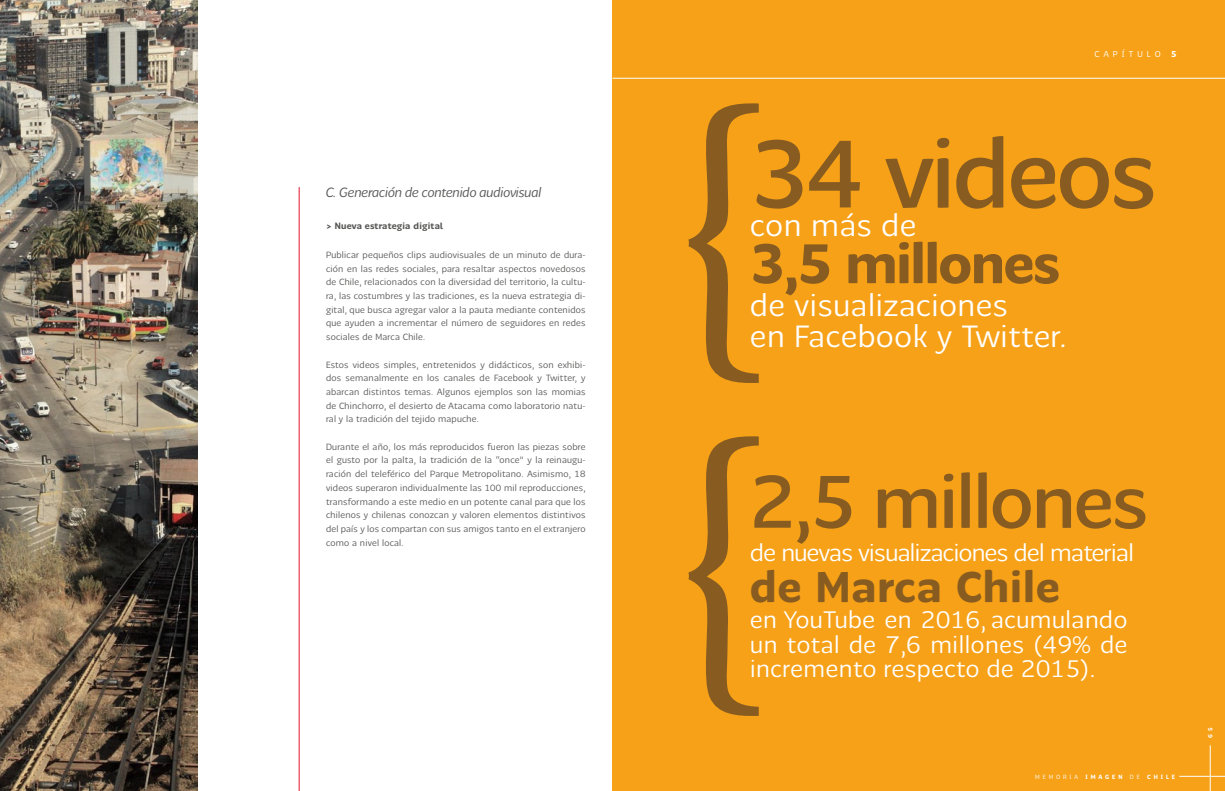
<style>
.page{position:relative;width:1225px;height:791px;background:#fff}
.page>*{position:absolute;margin:0;border:0;box-sizing:border-box;transform-origin:0 0}
.t1{font:95.1px "Chilena";letter-spacing:-.02em;color:#885c20}
.t2{font:73.9px "Chilena";letter-spacing:-.02em;color:#885c20}
.t3{font:55.2px "Chilena Gruesa";letter-spacing:-.02em;color:#885c20}
.t4{font:42.9px "Chilena Gruesa";letter-spacing:.025em;color:#885c20}
.t5{font:30.7px/31.2px "Chilena Fina";letter-spacing:.025em;color:#fff}
.t6{font:23.8px/24.3px "Chilena Fina";letter-spacing:.01em;color:#fff;text-align:justify}
.t7{font:23.8px "Chilena Fina";letter-spacing:-.02em;color:#fff}
.t8{font:13.4px "Chilena Italic Fina";letter-spacing:.005em;color:#575756}
.t9{font:9px/13.7px "Chilena Fina";letter-spacing:.025em;color:#575756;text-align:justify}
.t10{font:700 9px "Chilena";letter-spacing:.025em;color:#575756}
.t11{font:8.6px "Chilena Fina";letter-spacing:.48em;color:#fff}
.t12{font:700 6px "Chilena";letter-spacing:.48em;color:#fff}
.s1{font-family:"Chilena Gruesa"}
.s2{font-family:"Chilena Fina";font-weight:400}
</style>
<div class="page">
<img style="left:0;top:0;width:197px;height:791px">
<hr style="left:299px;top:187px;width:1px;height:604px;background:#e5142c">
<div style="left:612px;top:0;width:613px;height:791px;background:#f6a118"></div>
<hr style="left:612px;top:78px;width:613px;height:1px;background:#fff">
<hr style="left:1179px;top:776px;width:46px;height:1px;background:#fff">
<hr style="left:1210px;top:745px;width:1px;height:46px;background:#fff">
<svg style="left:688px;top:103px;width:71px;height:280px"></svg>
<svg style="left:688px;top:436px;width:71px;height:280px"></svg>
<h3 class="t8" style="left:326px;top:184px;width:216px">C. Generación de contenido audiovisual</h3>
<p class="t10" style="left:326px;top:219px;width:118px">&gt; Nueva estrategia digital</p>
<p class="t9" style="left:326px;top:248px;width:261px">Publicar pequeños clips audiovisuales de un minuto de dura&shy;ción en las redes sociales, para resaltar aspectos novedosos de Chile, relacionados con la diversidad del territorio, la cultu&shy;ra, las costumbres y las tradiciones, es la nueva estrategia di&shy;gital, que busca agregar valor a la pauta mediante contenidos que ayuden a incrementar el número de seguidores en redes sociales de Marca Chile.</p>
<p class="t9" style="left:326px;top:357px;width:261px">Estos videos simples, entretenidos y didácticos, son exhibi&shy;dos semanalmente en los canales de Facebook y Twitter, y abarcan distintos temas. Algunos ejemplos son las momias de Chinchorro, el desierto de Atacama como laboratorio natu&shy;ral y la tradición del tejido mapuche.</p>
<p class="t9" style="left:326px;top:440px;width:261px">Durante el año, los más reproducidos fueron las piezas sobre el gusto por la palta, la tradición de la “once” y la reinaugu&shy;ración del teleférico del Parque Metropolitano. Asimismo, 18 videos superaron individualmente las 100 mil reproducciones, transformando a este medio en un potente canal para que los chilenos y chilenas conozcan y valoren elementos distintivos del país y los compartan con sus amigos tanto en el extranjero como a nivel local.</p>
<p class="t11" style="left:1094px;top:49px;width:83px">CAPÍTULO <span class="s1">5</span></p>
<h1 class="t1" style="left:750px;top:116px;width:408px">34 videos</h1>
<h3 class="t5" style="left:750px;top:209px;width:167px">con más de</h3>
<h3 class="t3" style="left:750px;top:229px;width:311px">3,5 millones</h3>
<h3 class="t5" style="left:750px;top:290px;width:318px">de visualizaciones<br>en Facebook y Twitter.</h3>
<h2 class="t2" style="left:750px;top:456px;width:399px">2,5 millones</h2>
<h3 class="t7" style="left:750px;top:538px;width:385px">de nuevas visualizaciones del material</h3>
<h3 class="t4" style="left:750px;top:560px;width:311px">de Marca Chile</h3>
<h3 class="t6" style="left:750px;top:608px;width:378px">en YouTube en 2016, acumulando un total de 7,6 millones (49% de incremento respecto de 2015).</h3>
<p class="t12" style="left:1035px;top:772px;width:141px"><span class="s2">MEMORIA</span> IMAGEN <span class="s2">DE</span> CHILE</p>
<p class="t12" style="left:1206px;top:738px;width:12px;rotate:-90deg">6 5</p>
</div>
